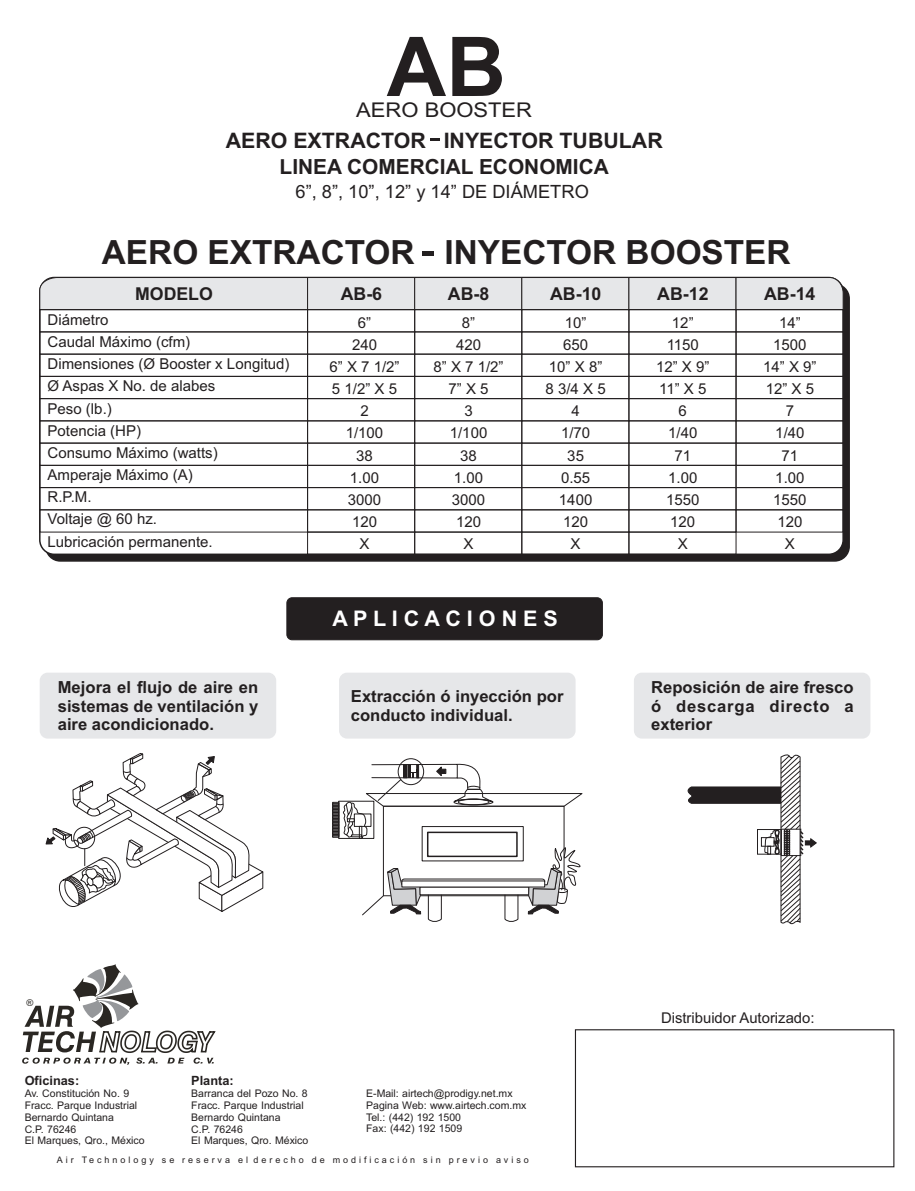
<style>
.page{position:relative;width:915px;height:1191px;background:#fff}
.page>*{position:absolute;margin:0;border:0;box-sizing:border-box;transform-origin:0 0}
.t1{font:700 82.5px "Arial";color:#231f20}
.t2{font:700 33.3px "Arial";color:#231f20}
.t3{font:700 21.6px "Arial";color:#fff}
.t4{font:700 21.3px "Arial";color:#231f20}
.t5{font:700 20.85px "Arial";color:#231f20}
.t6{font:20.25px "Arial";color:#231f20;scale:1.08 1}
.t7{font:18.3px "Arial";color:#231f20}
.t8{font:700 17.7px "Arial";color:#231f20}
.t9{font:700 16.65px/18.6px "Arial";color:#231f20;text-align:justify}
.t10{font:15px/22.2px "Arial";color:#231f20;text-align:center}
.t11{font:14.85px "Arial";color:#231f20}
.t12{font:700 12.75px "Arial";color:#231f20}
.t13{font:10.5px/11.7px "Arial";color:#231f20}
.t14{font:9.3px "Arial";color:#2a2723}
.t15{font:9px "Arial";letter-spacing:.33em;color:#231f20}
</style>
<div class="page">
<div style="left:45px;top:283px;width:804px;height:278px;background:#231f20;border:2px solid #231f20;border-radius:14px"></div>
<div style="left:39px;top:277px;width:804px;height:278px;background:#fff;border:2px solid #231f20;border-radius:14px"></div>
<svg style="left:687px;top:754px;width:129px;height:170px"></svg>
<div style="left:286px;top:597px;width:316px;height:43px;background:#231f20;border:1px solid #231f20;border-radius:5px"></div>
<div style="left:40px;top:672px;width:236px;height:66px;background:#e6e7e9;border-radius:8px"></div>
<div style="left:339px;top:672px;width:236px;height:66px;background:#e6e7e9;border-radius:8px"></div>
<div style="left:633px;top:672px;width:237px;height:66px;background:#e6e7e9;border-radius:8px"></div>
<div style="left:427px;top:831px;width:90px;height:26px;border:2px solid #231f20"></div>
<div style="left:397px;top:758px;width:27px;height:27px;border:1px solid #231f20;border-radius:50%"></div>
<svg style="left:362px;top:846px;width:218px;height:76px"></svg>
<div style="left:574px;top:1029px;width:320px;height:138px;border:1px solid #231f20"></div>
<svg style="left:22px;top:964px;width:193px;height:100px"></svg>
<div style="left:39px;top:331px;width:269px;height:23px;border:1px solid #231f20"></div>
<div style="left:39px;top:354px;width:269px;height:23px;border:1px solid #231f20"></div>
<div style="left:39px;top:376px;width:269px;height:23px;border:1px solid #231f20"></div>
<div style="left:39px;top:398px;width:269px;height:23px;border:1px solid #231f20"></div>
<div style="left:39px;top:420px;width:269px;height:23px;border:1px solid #231f20"></div>
<div style="left:39px;top:443px;width:269px;height:23px;border:1px solid #231f20"></div>
<div style="left:39px;top:465px;width:269px;height:23px;border:1px solid #231f20"></div>
<div style="left:39px;top:487px;width:269px;height:23px;border:1px solid #231f20"></div>
<div style="left:39px;top:509px;width:269px;height:23px;border:1px solid #231f20"></div>
<div style="left:307px;top:331px;width:108px;height:23px;border:1px solid #231f20"></div>
<div style="left:307px;top:354px;width:108px;height:23px;border:1px solid #231f20"></div>
<div style="left:307px;top:376px;width:108px;height:23px;border:1px solid #231f20"></div>
<div style="left:307px;top:398px;width:108px;height:23px;border:1px solid #231f20"></div>
<div style="left:307px;top:420px;width:108px;height:23px;border:1px solid #231f20"></div>
<div style="left:307px;top:443px;width:108px;height:23px;border:1px solid #231f20"></div>
<div style="left:307px;top:465px;width:108px;height:23px;border:1px solid #231f20"></div>
<div style="left:307px;top:487px;width:108px;height:23px;border:1px solid #231f20"></div>
<div style="left:307px;top:509px;width:108px;height:23px;border:1px solid #231f20"></div>
<div style="left:307px;top:532px;width:108px;height:22px;border:1px solid #231f20"></div>
<div style="left:414px;top:331px;width:108px;height:23px;border:1px solid #231f20"></div>
<div style="left:414px;top:354px;width:108px;height:23px;border:1px solid #231f20"></div>
<div style="left:414px;top:376px;width:108px;height:23px;border:1px solid #231f20"></div>
<div style="left:414px;top:398px;width:108px;height:23px;border:1px solid #231f20"></div>
<div style="left:414px;top:420px;width:108px;height:23px;border:1px solid #231f20"></div>
<div style="left:414px;top:443px;width:108px;height:23px;border:1px solid #231f20"></div>
<div style="left:414px;top:465px;width:108px;height:23px;border:1px solid #231f20"></div>
<div style="left:414px;top:487px;width:108px;height:23px;border:1px solid #231f20"></div>
<div style="left:414px;top:509px;width:108px;height:23px;border:1px solid #231f20"></div>
<div style="left:414px;top:532px;width:108px;height:22px;border:1px solid #231f20"></div>
<div style="left:521px;top:331px;width:108px;height:23px;border:1px solid #231f20"></div>
<div style="left:521px;top:354px;width:108px;height:23px;border:1px solid #231f20"></div>
<div style="left:521px;top:376px;width:108px;height:23px;border:1px solid #231f20"></div>
<div style="left:521px;top:398px;width:108px;height:23px;border:1px solid #231f20"></div>
<div style="left:521px;top:420px;width:108px;height:23px;border:1px solid #231f20"></div>
<div style="left:521px;top:443px;width:108px;height:23px;border:1px solid #231f20"></div>
<div style="left:521px;top:465px;width:108px;height:23px;border:1px solid #231f20"></div>
<div style="left:521px;top:487px;width:108px;height:23px;border:1px solid #231f20"></div>
<div style="left:521px;top:509px;width:108px;height:23px;border:1px solid #231f20"></div>
<div style="left:521px;top:532px;width:108px;height:22px;border:1px solid #231f20"></div>
<div style="left:628px;top:331px;width:108px;height:23px;border:1px solid #231f20"></div>
<div style="left:628px;top:354px;width:108px;height:23px;border:1px solid #231f20"></div>
<div style="left:628px;top:376px;width:108px;height:23px;border:1px solid #231f20"></div>
<div style="left:628px;top:398px;width:108px;height:23px;border:1px solid #231f20"></div>
<div style="left:628px;top:420px;width:108px;height:23px;border:1px solid #231f20"></div>
<div style="left:628px;top:443px;width:108px;height:23px;border:1px solid #231f20"></div>
<div style="left:628px;top:465px;width:108px;height:23px;border:1px solid #231f20"></div>
<div style="left:628px;top:487px;width:108px;height:23px;border:1px solid #231f20"></div>
<div style="left:628px;top:509px;width:108px;height:23px;border:1px solid #231f20"></div>
<div style="left:628px;top:532px;width:108px;height:22px;border:1px solid #231f20"></div>
<svg style="left:39px;top:277px;width:804px;height:33px;background:#d9d9db"></svg>
<div style="left:735px;top:309px;width:108px;height:23px;border:1px solid #231f20"></div>
<div style="left:735px;top:331px;width:108px;height:23px;border:1px solid #231f20"></div>
<div style="left:735px;top:354px;width:108px;height:23px;border:1px solid #231f20"></div>
<div style="left:735px;top:376px;width:108px;height:23px;border:1px solid #231f20"></div>
<div style="left:735px;top:398px;width:108px;height:23px;border:1px solid #231f20"></div>
<div style="left:735px;top:420px;width:108px;height:23px;border:1px solid #231f20"></div>
<div style="left:735px;top:443px;width:108px;height:23px;border:1px solid #231f20"></div>
<div style="left:735px;top:465px;width:108px;height:23px;border:1px solid #231f20"></div>
<div style="left:735px;top:487px;width:108px;height:23px;border:1px solid #231f20"></div>
<div style="left:735px;top:509px;width:108px;height:23px;border:1px solid #231f20"></div>
<svg style="left:332px;top:763px;width:251px;height:75px"></svg>
<svg style="left:45px;top:753px;width:219px;height:159px"></svg>
<svg style="left:430px;top:138px;width:9px;height:3px"></svg>
<hr style="left:422px;top:251px;width:12px;height:4px;background:#231f20">
<h1 class="t1" style="left:386px;top:36px;width:121px">AB</h1>
<h3 class="t6" style="left:356px;top:102px;width:164px">AERO BOOSTER</h3>
<h3 class="t4" style="left:226px;top:132px;width:438px">AERO EXTRACTOR INYECTOR TUBULAR</h3>
<h3 class="t5" style="left:279px;top:158px;width:331px">LINEA COMERCIAL ECONOMICA</h3>
<p class="t7" style="left:295px;top:185px;width:295px">6”, 8”, 10”, 12” y 14” DE DIÁMETRO</p>
<h2 class="t2" style="left:102px;top:240px;width:690px">AERO EXTRACTOR INYECTOR BOOSTER</h2>
<p class="t8" style="left:135px;top:287px;width:79px">MODELO</p>
<p class="t8" style="left:340px;top:287px;width:43px">AB-6</p>
<p class="t8" style="left:448px;top:287px;width:43px">AB-8</p>
<p class="t8" style="left:550px;top:287px;width:53px">AB-10</p>
<p class="t8" style="left:657px;top:287px;width:53px">AB-12</p>
<p class="t8" style="left:764px;top:287px;width:53px">AB-14</p>
<p class="t10" style="left:48px;top:310px;width:243px;text-align:left">Diámetro<br>Caudal Máximo (cfm)<br>Dimensiones (Ø Booster x Longitud)<br>Ø Aspas X No. de alabes<br>Peso (lb.)<br>Potencia (HP)<br>Consumo Máximo (watts)<br>Amperaje Máximo (A)<br>R.P.M.<br>Voltaje @ 60 hz.<br>Lubricación permanente.</p>
<p class="t10" style="left:329px;top:312px;width:72px">6”<br>240<br>6” X 7 1/2”<br>5 1/2” X 5<br>2<br>1/100<br>38<br>1.00<br>3000<br>120<br>X</p>
<p class="t10" style="left:656px;top:312px;width:55px">12”<br>1150<br>12” X 9”<br>11” X 5<br>6<br>1/40<br>71<br>1.00<br>1550<br>120<br>X</p>
<p class="t10" style="left:763px;top:312px;width:55px">14”<br>1500<br>14” X 9”<br>12” X 5<br>7<br>1/40<br>71<br>1.00<br>1550<br>120<br>X</p>
<p class="t10" style="left:433px;top:312px;width:72px">8”<br>420<br>8” X 7 1/2”<br>7” X 5<br>3<br>1/100<br>38<br>1.00<br>3000<br>120<br>X</p>
<p class="t10" style="left:545px;top:312px;width:62px">10”<br>650<br>10” X 8”<br>8 3/4 X 5<br>4<br>1/70<br>35<br>0.55<br>1400<br>120<br>X</p>
<h3 class="t3" style="left:332px;top:611px;width:227px">A P L I C A C I O N E S</h3>
<p class="t9" style="left:58px;top:679px;width:202px">Mejora el flujo de aire en sistemas de ventilación y aire acondicionado.</p>
<p class="t9" style="left:351px;top:688px;width:214px">Extracción ó inyección por conducto individual.</p>
<p class="t9" style="left:651px;top:679px;width:204px">Reposición de aire fresco ó descarga directo a exterior</p>
<p class="t14" style="left:26px;top:999px;width:8px">®</p>
<p class="t11" style="left:660px;top:1012px;width:155px">Distribuidor Autorizado:</p>
<p class="t12" style="left:191px;top:1075px;width:44px">Planta:</p>
<p class="t13" style="left:191px;top:1088px;width:119px">Barranca del Pozo No. 8<br>Fracc. Parque Industrial<br>Bernardo Quintana<br>C.P. 76246<br>El Marques, Qro. México</p>
<p class="t13" style="left:366px;top:1088px;width:162px">E-Mail: airtech@prodigy.net.mx<br>Pagina Web: www.airtech.com.mx<br>Tel.: (442) 192 1500<br>Fax: (442) 192 1509</p>
<p class="t15" style="left:57px;top:1156px;width:473px">Air Technology se reserva el derecho de modificación sin previo aviso</p>
<p class="t12" style="left:25px;top:1076px;width:56px">Oficinas:</p>
<p class="t13" style="left:25px;top:1088px;width:121px">Av. Constitución No. 9<br>Fracc. Parque Industrial<br>Bernardo Quintana<br>C.P. 76246<br>El Marques, Qro., México</p>
</div>
